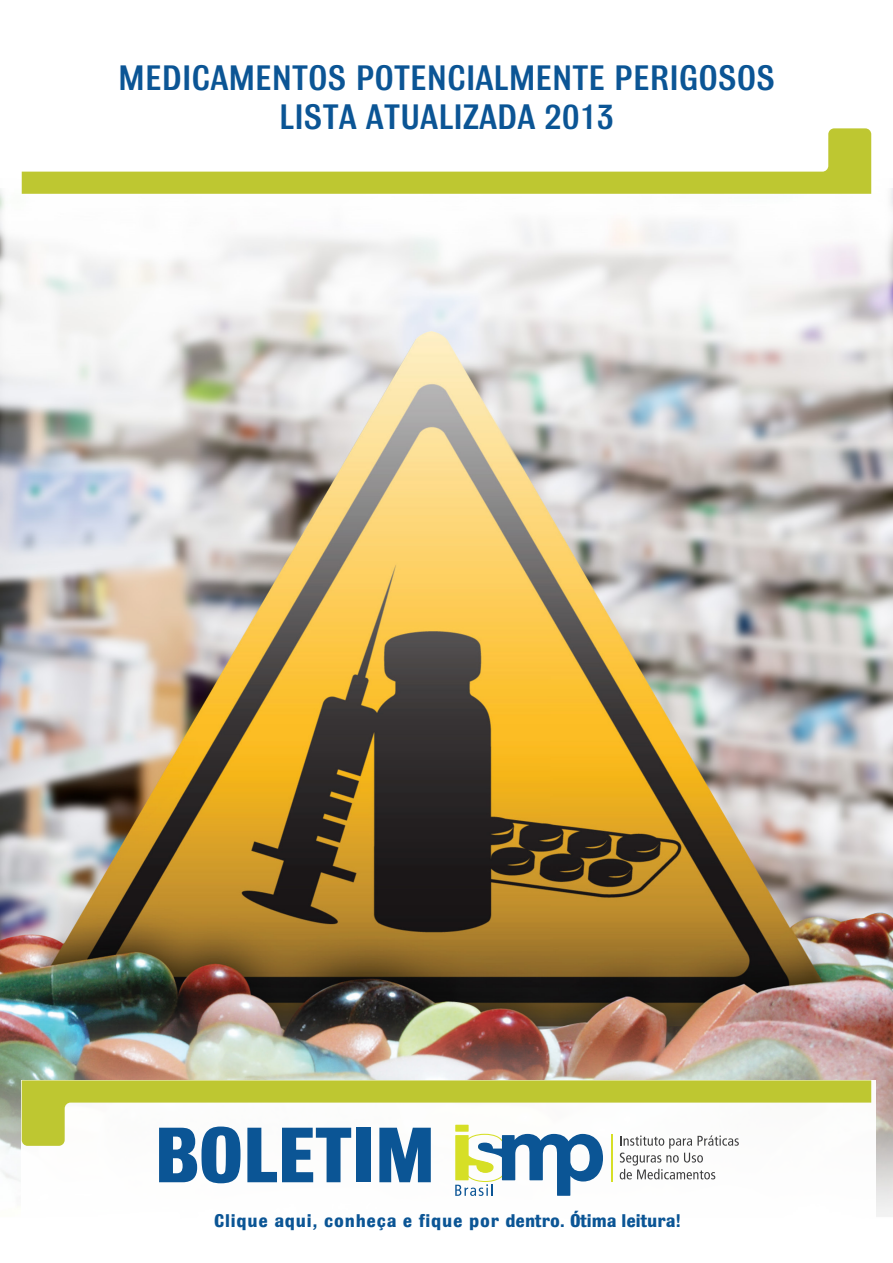
<style>
.page{position:relative;width:893px;height:1263px;background:#fff}
.page>*{position:absolute;margin:0;border:0;box-sizing:border-box;transform-origin:0 0}
.t1{font:700 83.1px "Bulldog";letter-spacing:-.01em;color:#0b5595}
.t2{font:500 37.5px "Bulldog";color:#0b5595}
.t3{font:700 19.5px "Bulldog";letter-spacing:.04em;color:#0b5595}
</style>
<div class="page">
<img style="left:0;top:187px;width:893px;height:1030px">
<div style="left:21px;top:1080px;width:855px;height:166px;background:#fff"></div>
<svg style="left:22px;top:1080px;width:849px;height:66px"></svg>
<svg style="left:22px;top:128px;width:849px;height:66px"></svg>
<svg style="left:455px;top:1125px;width:148px;height:71px"></svg>
<svg style="left:620px;top:1135px;width:119px;height:44px"></svg>
<hr style="left:611px;top:1134px;width:1px;height:47px;background:#d6df26">
<p class="t2" style="left:118px;top:58px;width:658px">MEDICAMENTOS POTENCIALMENTE PERIGOSOS</p>
<p class="t2" style="left:279px;top:97px;width:336px">LISTA ATUALIZADA 2013</p>
<p class="t1" style="left:154px;top:1112px;width:283px">BOLETIM</p>
<p class="t3" style="left:214px;top:1211px;width:468px">Clique aqui, conheça e fique por dentro. Ótima leitura!</p>
</div>
